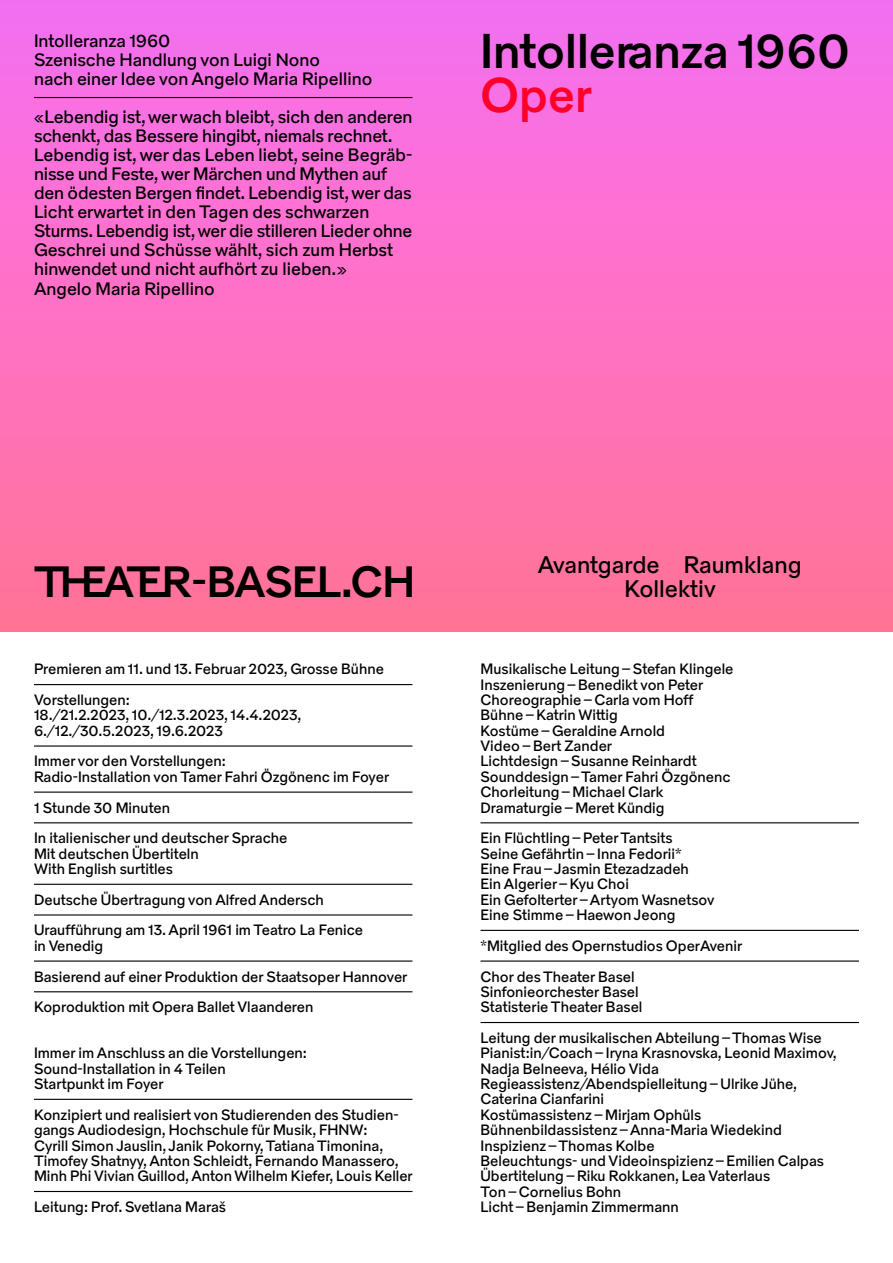
<style>
.page{position:relative;width:893px;height:1263px;background:#fff}
.page>*{position:absolute;margin:0;border:0;box-sizing:border-box;transform-origin:0 0}
.t1{font:48.75px "Theater Basel Grotesk 120 Ligaturen";color:#000}
.t2{font:48.75px "Theater Basel Grotesk 120 Ligaturen";color:#ff0029}
.t3{font:43.8px "Theater Basel Grotesk 120 Ligaturen";color:#000}
.t4{font:24px/24px "Theater Basel Grotesk 105";color:#000;text-align:center}
.t5{font:18px/19px "Theater Basel Grotesk 105";letter-spacing:-.005em;color:#000}
.t6{font:15px/15.3px "Theater Basel Grotesk 105";color:#000}
</style>
<div class="page">
<div style="left:0;top:0;width:893px;height:631px;background:linear-gradient(to bottom,#f770f2,#ff7395)"></div>
<hr style="left:34px;top:684px;width:378px;height:1px;background:#000">
<hr style="left:34px;top:745px;width:378px;height:2px;background:#000">
<hr style="left:34px;top:791px;width:378px;height:2px;background:#000">
<hr style="left:34px;top:822px;width:378px;height:1px;background:#000">
<hr style="left:34px;top:884px;width:378px;height:1px;background:#000">
<hr style="left:34px;top:914px;width:378px;height:1px;background:#000">
<hr style="left:34px;top:960px;width:378px;height:2px;background:#000">
<hr style="left:34px;top:991px;width:378px;height:1px;background:#000">
<hr style="left:34px;top:1099px;width:378px;height:1px;background:#000">
<hr style="left:34px;top:1191px;width:378px;height:1px;background:#000">
<hr style="left:480px;top:822px;width:379px;height:1px;background:#000">
<hr style="left:480px;top:930px;width:379px;height:1px;background:#000">
<hr style="left:480px;top:960px;width:379px;height:2px;background:#000">
<hr style="left:480px;top:1022px;width:379px;height:1px;background:#000">
<hr style="left:34px;top:97px;width:378px;height:1px;background:#000">
<p class="t5" style="left:34px;top:31px;width:340px">Intolleranza 1960<br>Szenische Handlung von Luigi Nono<br>nach einer Idee von Angelo Maria Ripellino</p>
<p class="t5" style="left:34px;top:108px;width:380px">«Lebendig ist, wer wach bleibt, sich den anderen schenkt, das Bessere hingibt, niemals rechnet.<br>Lebendig ist, wer das Leben liebt, seine Begräb&shy;nisse und Feste, wer Märchen und Mythen auf den ödesten Bergen findet. Lebendig ist, wer das Licht erwartet in den Tagen des schwarzen Sturms. Lebendig ist, wer die stilleren Lieder ohne Geschrei und Schüsse wählt, sich zum Herbst hinwendet und nicht aufhört zu lieben.»<br>Angelo Maria Ripellino</p>
<h1 class="t1" style="left:480px;top:23px;width:371px">Intolleranza 1960</h1>
<h1 class="t2" style="left:480px;top:67px;width:113px">Oper</h1>
<h2 class="t3" style="left:34px;top:556px;width:382px">THEATER-BASEL.CH</h2>
<p class="t6" style="left:34px;top:654px;width:351px;line-height:30.8px">Premieren am 11. und 13. Februar 2023, Grosse Bühne<br>Vorstellungen:</p>
<p class="t6" style="left:34px;top:708px;width:269px">18./21.2.2023, 10./12.3.2023, 14.4.2023,<br>6./12./30.5.2023, 19.6.2023</p>
<p class="t6" style="left:34px;top:754px;width:357px">Immer vor den Vorstellungen:<br>Radio-Installation von Tamer Fahri Özgönenc im Foyer</p>
<p class="t6" style="left:34px;top:792px;width:255px;line-height:30.8px">1 Stunde 30 Minuten<br>In italienischer und deutscher Sprache</p>
<p class="t6" style="left:34px;top:846px;width:166px">Mit deutschen Übertiteln<br>With English surtitles</p>
<p class="t6" style="left:34px;top:884px;width:331px;line-height:30.8px">Deutsche Übertragung von Alfred Andersch<br>Uraufführung am 13. April 1961 im Teatro La Fenice</p>
<p class="t6" style="left:34px;top:931px;width:375px;line-height:30.8px">in Venedig<br>Basierend auf einer Produktion der Staatsoper Hannover<br>Koproduktion mit Opera Ballet Vlaanderen</p>
<p class="t6" style="left:34px;top:1046px;width:274px">Immer im Anschluss an die Vorstellungen:<br>Sound-Installation in 4 Teilen<br>Startpunkt im Foyer</p>
<p class="t6" style="left:34px;top:1107px;width:380px">Konzipiert und realisiert von Studierenden des Studien&shy;gangs Audiodesign, Hochschule für Musik, FHNW:<br>Cyrill Simon Jauslin, Janik Pokorny, Tatiana Timonina, Timofey Shatnyy, Anton Schleidt, Fernando Manassero, Minh Phi Vivian Guillod, Anton Wilhelm Kiefer, Louis Keller</p>
<p class="t6" style="left:34px;top:1199px;width:193px">Leitung: Prof. Svetlana Maraš</p>
<h3 class="t4" style="left:538px;top:554px;width:266px">Avantgarde Raumklang<br>Kollektiv</h3>
<p class="t6" style="left:480px;top:662px;width:254px">Musikalische Leitung – Stefan Klingele<br>Inszenierung – Benedikt von Peter<br>Choreographie – Carla vom Hoff<br>Bühne – Katrin Wittig<br>Kostüme – Geraldine Arnold<br>Video – Bert Zander<br>Lichtdesign – Susanne Reinhardt<br>Sounddesign – Tamer Fahri Özgönenc<br>Chorleitung – Michael Clark<br>Dramaturgie – Meret Kündig</p>
<p class="t6" style="left:480px;top:831px;width:235px">Ein Flüchtling – Peter Tantsits<br>Seine Gefährtin – Inna Fedorii*<br>Eine Frau – Jasmin Etezadzadeh<br>Ein Algerier – Kyu Choi<br>Ein Gefolterter – Artyom Wasnetsov<br>Eine Stimme – Haewon Jeong</p>
<p class="t6" style="left:480px;top:931px;width:263px;line-height:30.8px">*Mitglied des Opernstudios OperAvenir<br>Chor des Theater Basel</p>
<p class="t6" style="left:480px;top:984px;width:163px">Sinfonieorchester Basel<br>Statisterie Theater Basel</p>
<p class="t6" style="left:480px;top:1030px;width:358px">Leitung der musikalischen Abteilung – Thomas Wise Pianist:in/Coach – Iryna Krasnovska, Leonid Maximov, Nadja Belneeva, Hélio Vida Regieassistenz/Abendspielleitung – Ulrike Jühe, Caterina Cianfarini<br>Kostümassistenz – Mirjam Ophüls Bühnenbildassistenz – Anna-Maria Wiedekind Inspizienz – Thomas Kolbe<br>Beleuchtungs- und Videoinspizienz – Emilien Calpas Übertitelung – Riku Rokkanen, Lea Vaterlaus<br>Ton – Cornelius Bohn<br>Licht – Benjamin Zimmermann</p>
</div>
